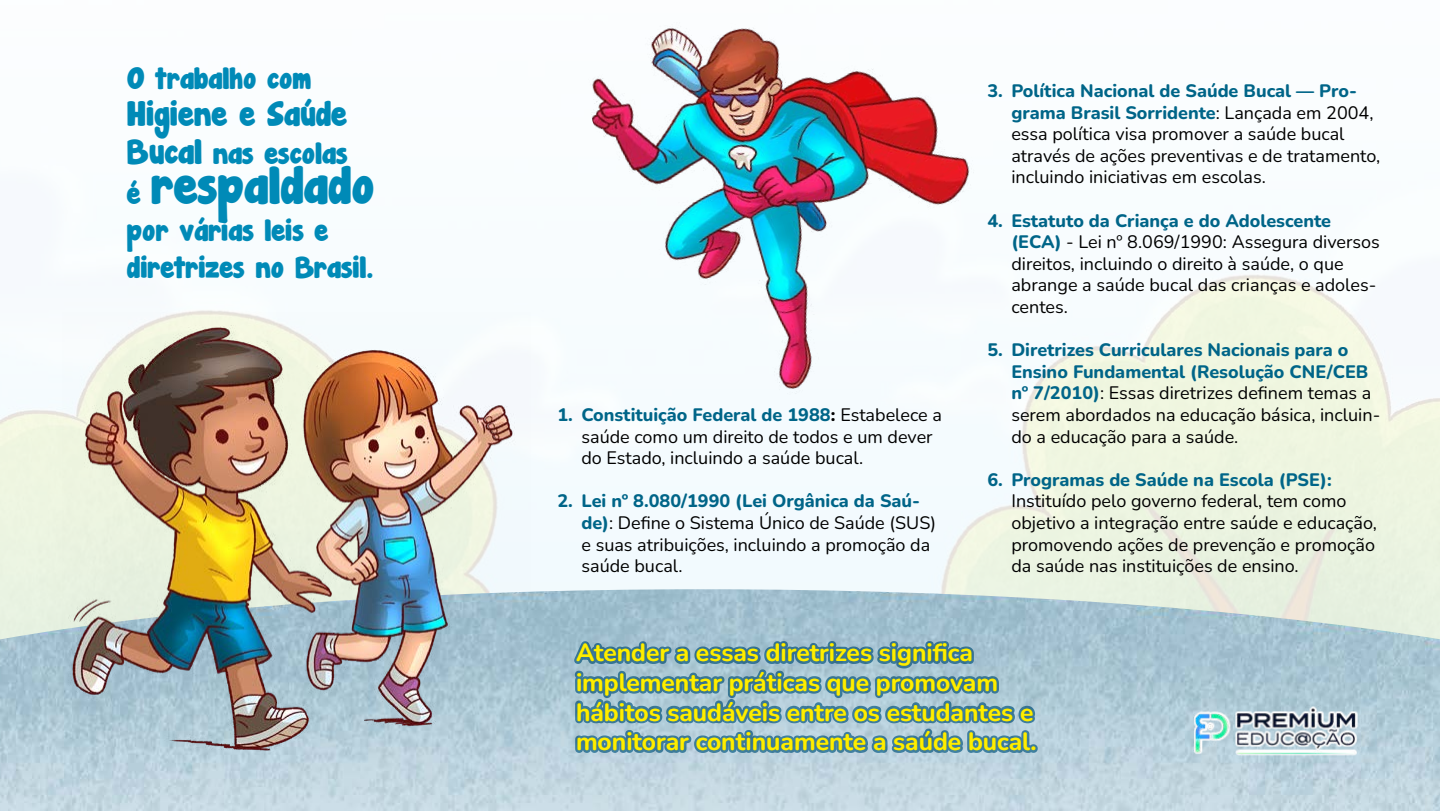
<style>
.page{position:relative;width:1440px;height:811px;background:#fff}
.page>*{position:absolute;margin:0;border:0;box-sizing:border-box;transform-origin:0 0}
.t1{font:47.2px "Janda Manatee Solid";color:#008ab7}
.t2{font:31.2px "Janda Manatee Solid";color:#008ab7}
.t3{font:27.2px/36.6px "Janda Manatee Solid";color:#008ab7}
.t4{font:700 24.8px/29.6px "Nunito";color:#ffed00}
.t5{font:18px/21.6px "Nunito";color:#000}
.t6{font:800 18px "Nunito";color:#006588}
.s1{font-size:31.2px}
.s2{font-size:27.2px}
.s3{font-weight:800;color:#006588}
.s4{font-weight:800}
</style>
<div class="page">
<img style="left:0;top:589px;width:1440px;height:222px">
<img style="left:62px;top:312px;width:469px;height:442px">
<img style="left:1188px;top:700px;width:177px;height:63px">
<img style="left:571px;top:0;width:468px;height:436px">
<h3 class="t3" style="left:127px;top:61px;width:186px">O trabalho com</h3>
<h2 class="t2" style="left:127px;top:92px;width:221px">Higiene e Saúde</h2>
<h3 class="t3" style="left:127px;top:136px;width:222px"><span class="s1">Bucal</span> nas escolas</h3>
<h1 class="t1" style="left:127px;top:152px;width:249px"><span class="s2">é</span> respaldado</h1>
<h3 class="t3" style="left:127px;top:213px;width:248px">por várias leis e diretrizes no Brasil.</h3>
<p class="t5" style="left:581px;top:403px;width:362px;text-indent:-24px"><span class="s3">1. Constituição Federal de 1988</span><span class="s4">:</span> Estabelece a saúde como um direito de todos e um dever do Estado, incluindo a saúde bucal.</p>
<p class="t5" style="left:581px;top:490px;width:356px;text-indent:-24px"><span class="s3">2. Lei nº 8.080/1990 (Lei Orgânica da Saú&shy;de)</span>: Define o Sistema Único de Saúde (SUS) e suas atribuições, incluindo a promoção da saúde bucal.</p>
<p class="t5" style="left:1011px;top:79px;width:370px;text-indent:-24px"><span class="s3">3. Política Nacional de Saúde Bucal — Pro&shy;grama Brasil Sorridente</span>: Lançada em 2004, essa política visa promover a saúde bucal através de ações preventivas e de tratamento, incluindo iniciativas em escolas.</p>
<p class="t5" style="left:1011px;top:209px;width:370px;text-indent:-24px"><span class="s3">4. Estatuto da Criança e do Adolescente (ECA)</span> - Lei nº 8.069/1990: Assegura diversos direitos, incluindo o direito à saúde, o que abrange a saúde bucal das crianças e adoles&shy;centes.</p>
<p class="t5" style="left:1011px;top:338px;width:370px;text-indent:-24px"><span class="s3">5. Diretrizes Curriculares Nacionais para o Ensino Fundamental (Resolução CNE/CEB nº 7/2010)</span>: Essas diretrizes definem temas a serem abordados na educação básica, incluin&shy;do a educação para a saúde.</p>
<p class="t6" style="left:987px;top:467px;width:346px">6. Programas de Saúde na Escola (PSE):</p>
<p class="t5" style="left:1011px;top:490px;width:367px">Instituído pelo governo federal, tem como objetivo a integração entre saúde e educação, promovendo ações de prevenção e promoção da saúde nas instituições de ensino.</p>
<h3 class="t4" style="left:576px;top:637px;width:462px">Atender a essas diretrizes significa implementar práticas que promovam hábitos saudáveis entre os estudantes e monitorar continuamente a saúde bucal.</h3>
</div>
